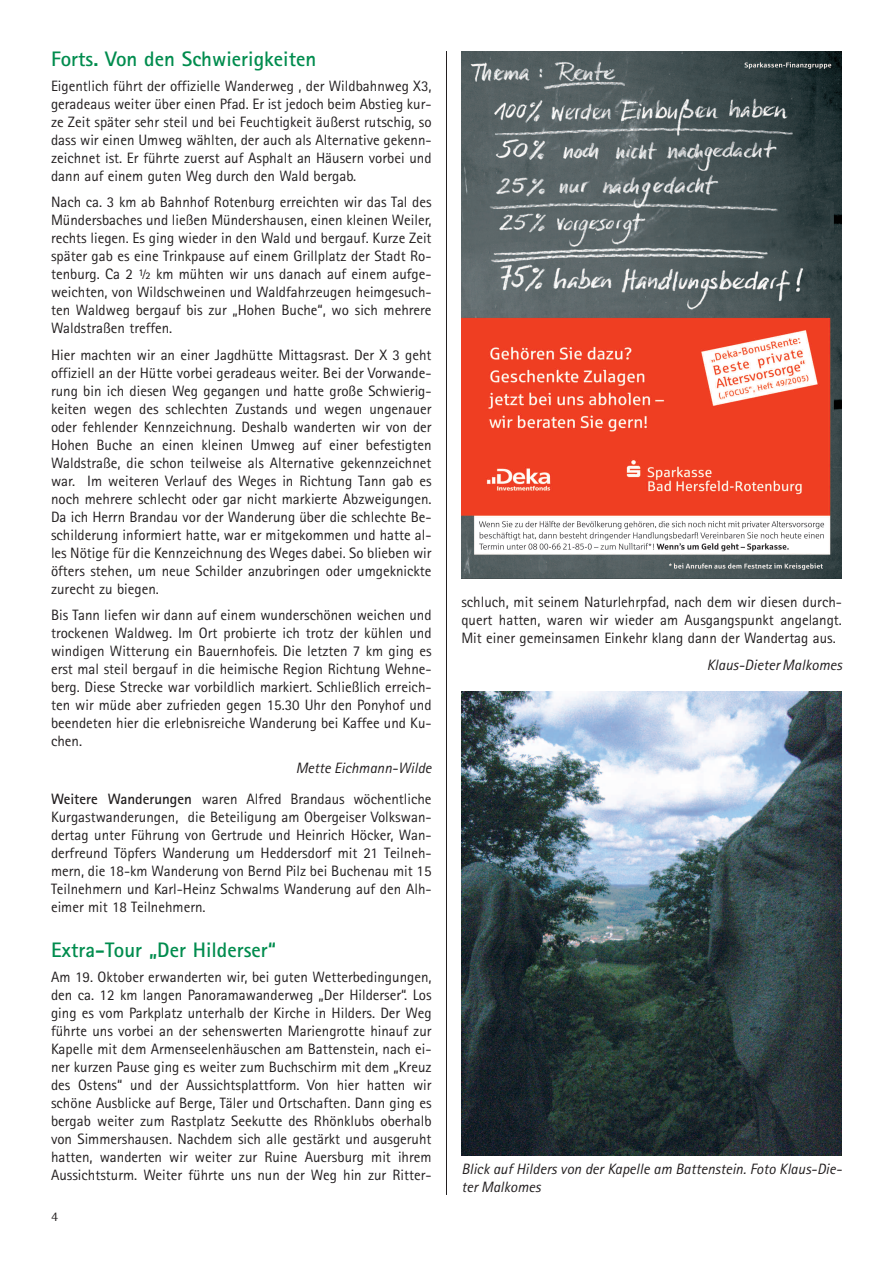
<style>
.page{position:relative;width:893px;height:1263px;background:#fff}
.page>*{position:absolute;margin:0;border:0;box-sizing:border-box;transform-origin:0 0}
.t1{font:700 21px "Rotis Sans Serif";color:#008c4e}
.t2{font:15px/18px "Rotis Sans Serif";color:#231f20;text-align:justify}
.t3{font:italic 15px/18px "Rotis Sans Serif";color:#231f20}
.t4{font:13.5px "Rotis Semi Serif";color:#231f20}
.s1{font-style:italic}
.s2{font-weight:700}
</style>
<div class="page">
<hr style="left:446px;top:51px;width:1px;height:1144px;background:#231f20">
<img style="left:461px;top:51px;width:381px;height:527px">
<img style="left:461px;top:692px;width:381px;height:463px">
<h1 class="t1" style="left:51px;top:51px;width:267px">Forts. Von den Schwierigkeiten</h1>
<p class="t2" style="left:51px;top:78px;width:382px">Eigentlich führt der offizielle Wanderweg , der Wildbahnweg X3, geradeaus weiter über einen Pfad. Er ist jedoch beim Abstieg kur&shy;ze Zeit später sehr steil und bei Feuchtigkeit äußerst rutschig, so dass wir einen Umweg wählten, der auch als Alternative gekenn&shy;zeichnet ist. Er führte zuerst auf Asphalt an Häusern vorbei und dann auf einem guten Weg durch den Wald bergab.</p>
<p class="t2" style="left:51px;top:195px;width:382px">Nach ca. 3 km ab Bahnhof Rotenburg erreichten wir das Tal des Mündersbaches und ließen Mündershausen, einen kleinen Weiler, rechts liegen. Es ging wieder in den Wald und bergauf. Kurze Zeit später gab es eine Trinkpause auf einem Grillplatz der Stadt Ro&shy;tenburg. Ca 2 ½ km mühten wir uns danach auf einem aufge&shy;weichten, von Wildschweinen und Waldfahrzeugen heimgesuch&shy;ten Waldweg bergauf bis zur „Hohen Buche“, wo sich mehrere Waldstraßen treffen.</p>
<p class="t2" style="left:51px;top:347px;width:382px">Hier machten wir an einer Jagdhütte Mittagsrast. Der X 3 geht offiziell an der Hütte vorbei geradeaus weiter. Bei der Vorwande&shy;rung bin ich diesen Weg gegangen und hatte große Schwierig&shy;keiten wegen des schlechten Zustands und wegen ungenauer oder fehlender Kennzeichnung. Deshalb wanderten wir von der Hohen Buche an einen kleinen Umweg auf einer befestigten Waldstraße, die schon teilweise als Alternative gekennzeichnet war. Im weiteren Verlauf des Weges in Richtung Tann gab es noch mehrere schlecht oder gar nicht markierte Abzweigungen.<br>Da ich Herrn Brandau vor der Wanderung über die schlechte Be&shy;schilderung informiert hatte, war er mitgekommen und hatte al&shy;les Nötige für die Kennzeichnung des Weges dabei. So blieben wir öfters stehen, um neue Schilder anzubringen oder umgeknickte zurecht zu biegen.</p>
<p class="t2" style="left:51px;top:608px;width:382px">Bis Tann liefen wir dann auf einem wunderschönen weichen und trockenen Waldweg. Im Ort probierte ich trotz der kühlen und windigen Witterung ein Bauernhofeis. Die letzten 7 km ging es erst mal steil bergauf in die heimische Region Richtung Wehne&shy;berg. Diese Strecke war vorbildlich markiert. Schließlich erreich&shy;ten wir müde aber zufrieden gegen 15.30 Uhr den Ponyhof und beendeten hier die erlebnisreiche Wanderung bei Kaffee und Ku&shy;chen.</p>
<p class="t2" style="left:51px;top:754px;width:382px;line-height:30.8px;text-align:right"><span class="s1">Mette Eichmann-Wilde<br></span><span class="s2">Weitere Wanderungen</span> waren Alfred Brandaus wöchentliche</p>
<p class="t2" style="left:51px;top:809px;width:382px">Kurgastwanderungen, die Beteiligung am Obergeiser Volkswan&shy;dertag unter Führung von Gertrude und Heinrich Höcker, Wan&shy;derfreund Töpfers Wanderung um Heddersdorf mit 21 Teilneh&shy;mern, die 18-km Wanderung von Bernd Pilz bei Buchenau mit 15<br>Teilnehmern und Karl-Heinz Schwalms Wanderung auf den Alh&shy;eimer mit 18 Teilnehmern.</p>
<h1 class="t1" style="left:51px;top:942px;width:226px">Extra-Tour „Der Hilderser“</h1>
<p class="t2" style="left:51px;top:970px;width:382px">Am 19. Oktober erwanderten wir, bei guten Wetterbedingungen, den ca. 12 km langen Panoramawanderweg „Der Hilderser“. Los ging es vom Parkplatz unterhalb der Kirche in Hilders. Der Weg führte uns vorbei an der sehenswerten Mariengrotte hinauf zur Kapelle mit dem Armenseelenhäuschen am Battenstein, nach ei&shy;ner kurzen Pause ging es weiter zum Buchschirm mit dem „Kreuz des Ostens“ und der Aussichtsplattform. Von hier hatten wir schöne Ausblicke auf Berge, Täler und Ortschaften. Dann ging es bergab weiter zum Rastplatz Seekutte des Rhönklubs oberhalb von Simmershausen. Nachdem sich alle gestärkt und ausgeruht hatten, wanderten wir weiter zur Ruine Auersburg mit ihrem Aussichtsturm. Weiter führte uns nun der Weg hin zur Ritter-</p>
<p class="t4" style="left:51px;top:1212px;width:9px">4</p>
<p class="t2" style="left:461px;top:595px;width:382px">schluch, mit seinem Naturlehrpfad, nach dem wir diesen durch&shy;quert hatten, waren wir wieder am Ausgangspunkt angelangt.<br>Mit einer gemeinsamen Einkehr klang dann der Wandertag aus.</p>
<p class="t3" style="left:707px;top:657px;width:137px">Klaus-Dieter Malkomes</p>
<p class="t3" style="left:461px;top:1161px;width:382px">Blick auf Hilders von der Kapelle am Battenstein. Foto Klaus-Die&shy;ter Malkomes</p>
</div>
